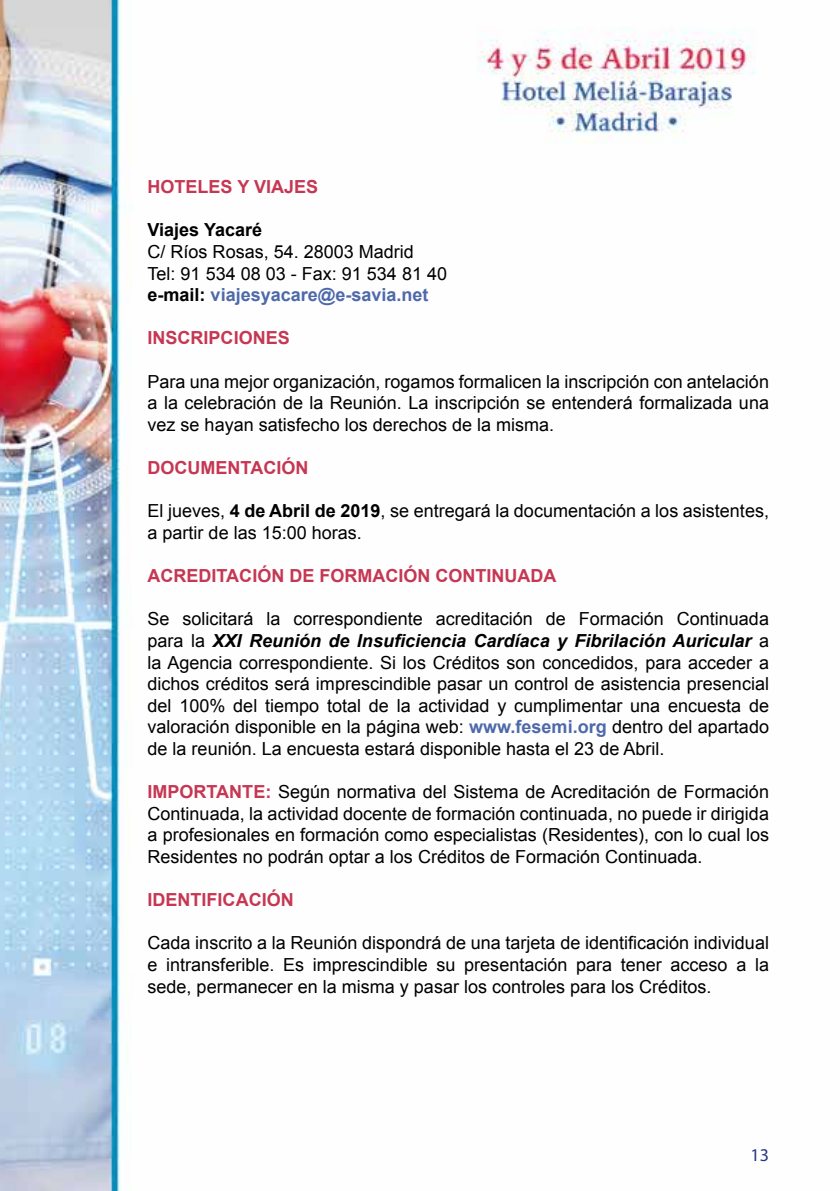
<style>
.page{position:relative;width:840px;height:1191px;background:#fff}
.page>*{position:absolute;margin:0;border:0;box-sizing:border-box;transform-origin:0 0}
.t1{font:18px/21.6px "Arial";color:#000;text-align:justify}
.t2{font:700 18px "Arial";color:#c63753}
.t3{font:700 18px "Arial";color:#000}
.t4{font:18px "Myriad Pro";color:#283583}
.s1{font-weight:700}
.s2{font-weight:700;color:#4e69aa}
.s3{font-weight:700;font-style:italic}
.s4{font-weight:700;color:#c63753}
</style>
<div class="page">
<img style="left:0;top:0;width:755px;height:1191px">
<p class="t2" style="left:147px;top:175px;width:172px">HOTELES Y VIAJES</p>
<p class="t3" style="left:147px;top:218px;width:116px">Viajes Yacaré</p>
<p class="t1" style="left:147px;top:241px;width:301px;text-align:left">C/ Ríos Rosas, 54. 28003 Madrid<br>Tel: 91 534 08 03 - Fax: 91 534 81 40 <span class="s1">e-mail:</span> <span class="s2">viajesyacare@e-savia.net</span></p>
<p class="t2" style="left:147px;top:326px;width:144px">INSCRIPCIONES</p>
<p class="t1" style="left:147px;top:371px;width:622px">Para una mejor organización, rogamos formalicen la inscripción con antelación a la celebración de la Reunión. La inscripción se entenderá formalizada una vez se hayan satisfecho los derechos de la misma.</p>
<p class="t2" style="left:147px;top:456px;width:162px">DOCUMENTACIÓN</p>
<p class="t1" style="left:147px;top:500px;width:622px">El jueves, <span class="s1">4 de Abril de 2019</span>, se entregará la documentación a los asistentes, a partir de las 15:00 horas.</p>
<p class="t2" style="left:147px;top:564px;width:410px">ACREDITACIÓN DE FORMACIÓN CONTINUADA</p>
<p class="t1" style="left:147px;top:608px;width:622px">Se solicitará la correspondiente acreditación de Formación Continuada para la <span class="s3">XXI Reunión de Insuficiencia Cardíaca y Fibrilación Auricular</span> a la Agencia correspondiente. Si los Créditos son concedidos, para acceder a dichos créditos será imprescindible pasar un control de asistencia presencial del 100% del tiempo total de la actividad y cumplimentar una encuesta de valoración disponible en la página web: <span class="s2">www.fesemi.org</span> dentro del apartado de la reunión. La encuesta estará disponible hasta el 23 de Abril.</p>
<p class="t1" style="left:147px;top:781px;width:622px"><span class="s4">IMPORTANTE:</span> Según normativa del Sistema de Acreditación de Formación Continuada, la actividad docente de formación continuada, no puede ir dirigida a profesionales en formación como especialistas (Residentes), con lo cual los Residentes no podrán optar a los Créditos de Formación Continuada.</p>
<p class="t2" style="left:147px;top:888px;width:147px">IDENTIFICACIÓN</p>
<p class="t1" style="left:147px;top:932px;width:622px">Cada inscrito a la Reunión dispondrá de una tarjeta de identificación individual e intransferible. Es imprescindible su presentación para tener acceso a la sede, permanecer en la misma y pasar los controles para los Créditos.</p>
<p class="t4" style="left:750px;top:1143px;width:20px">13</p>
</div>
